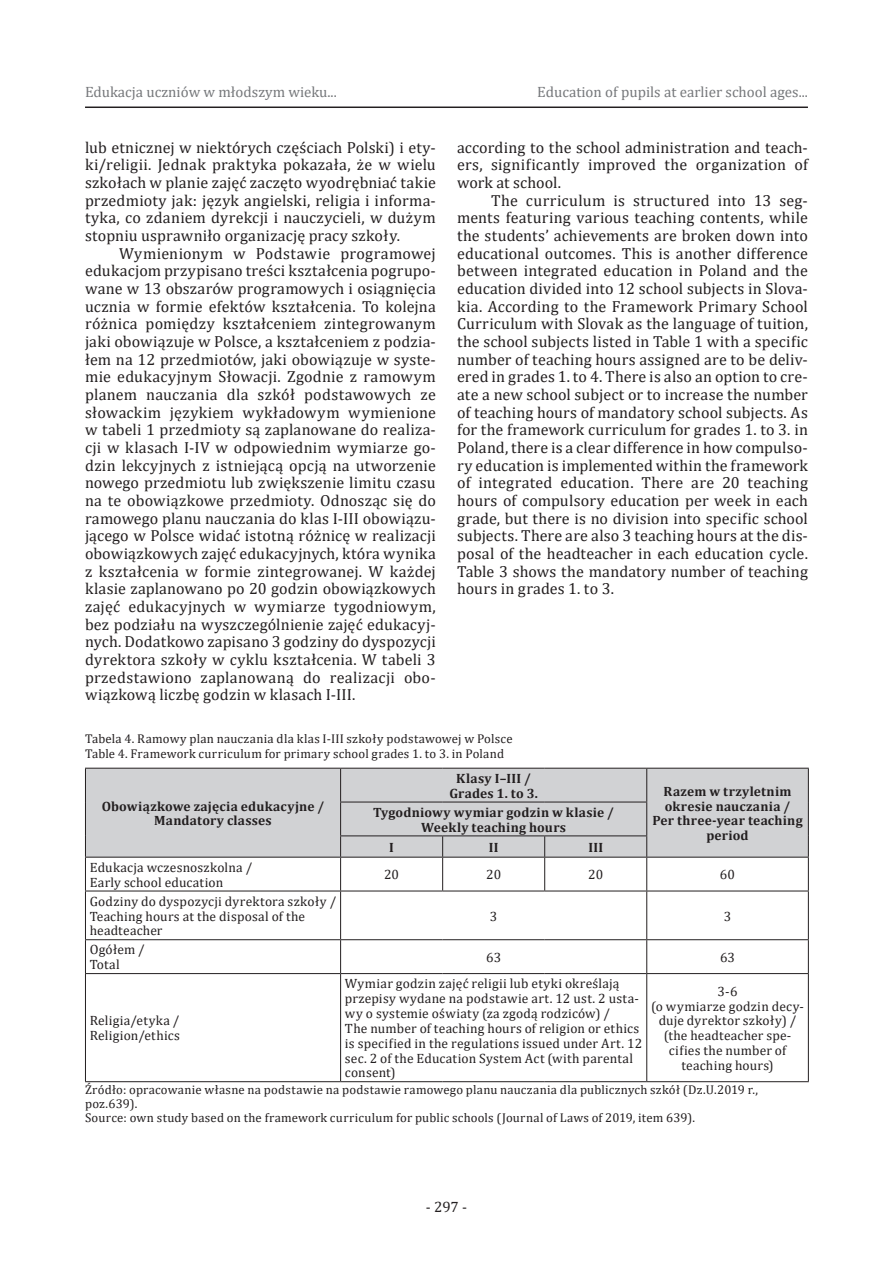
<style>
.page{position:relative;width:893px;height:1263px;background:#fff}
.page>*{position:absolute;margin:0;border:0;box-sizing:border-box;transform-origin:0 0}
.t1{font:16.05px/17.7px "Cambria";letter-spacing:.01em;color:#231f20;text-align:justify}
.t2{font:15px "Cambria";color:#76787b}
.t3{font:15px "Cambria";color:#231f20}
.t4{font:13.5px/14.9px "Cambria";letter-spacing:.015em;color:#231f20}
.t5{font:700 13.5px/14.9px "Cambria";letter-spacing:.02em;color:#231f20;text-align:center}
.t6{font:12.75px/14px "Cambria";letter-spacing:.015em;color:#231f20}
</style>
<div class="page">
<hr style="left:85px;top:107px;width:723px;height:1px;background:#231f20">
<div style="left:86px;top:769px;width:722px;height:88px;background:#d1d2d4"></div>
<hr style="left:340px;top:769px;width:1px;height:33px;background:#231f20">
<hr style="left:646px;top:769px;width:1px;height:33px;background:#231f20">
<hr style="left:340px;top:802px;width:103px;height:1px;background:#231f20">
<hr style="left:340px;top:802px;width:1px;height:33px;background:#231f20">
<hr style="left:443px;top:802px;width:102px;height:1px;background:#231f20">
<hr style="left:545px;top:802px;width:102px;height:1px;background:#231f20">
<hr style="left:646px;top:802px;width:1px;height:33px;background:#231f20">
<hr style="left:340px;top:835px;width:103px;height:1px;background:#231f20">
<svg style="left:340px;top:836px;width:1px;height:21px"></svg>
<hr style="left:443px;top:835px;width:102px;height:1px;background:#231f20">
<svg style="left:442px;top:836px;width:1px;height:21px"></svg>
<hr style="left:545px;top:835px;width:102px;height:1px;background:#231f20">
<svg style="left:544px;top:836px;width:1px;height:21px"></svg>
<svg style="left:646px;top:836px;width:1px;height:21px"></svg>
<hr style="left:340px;top:857px;width:1px;height:33px;background:#231f20">
<hr style="left:442px;top:857px;width:1px;height:33px;background:#231f20">
<hr style="left:544px;top:857px;width:1px;height:33px;background:#231f20">
<hr style="left:646px;top:857px;width:1px;height:33px;background:#231f20">
<hr style="left:85px;top:890px;width:256px;height:1px;background:#231f20">
<hr style="left:341px;top:890px;width:102px;height:1px;background:#231f20">
<hr style="left:340px;top:891px;width:1px;height:48px;background:#231f20">
<hr style="left:443px;top:890px;width:102px;height:1px;background:#231f20">
<hr style="left:545px;top:890px;width:102px;height:1px;background:#231f20">
<hr style="left:647px;top:890px;width:162px;height:1px;background:#231f20">
<hr style="left:646px;top:891px;width:1px;height:48px;background:#231f20">
<hr style="left:85px;top:939px;width:256px;height:1px;background:#231f20">
<hr style="left:341px;top:939px;width:102px;height:1px;background:#231f20">
<hr style="left:340px;top:940px;width:1px;height:33px;background:#231f20">
<hr style="left:443px;top:939px;width:102px;height:1px;background:#231f20">
<hr style="left:545px;top:939px;width:102px;height:1px;background:#231f20">
<hr style="left:647px;top:939px;width:162px;height:1px;background:#231f20">
<hr style="left:646px;top:940px;width:1px;height:33px;background:#231f20">
<hr style="left:85px;top:973px;width:256px;height:1px;background:#231f20">
<hr style="left:341px;top:973px;width:102px;height:1px;background:#231f20">
<hr style="left:340px;top:974px;width:1px;height:107px;background:#231f20">
<hr style="left:443px;top:973px;width:102px;height:1px;background:#231f20">
<hr style="left:545px;top:973px;width:102px;height:1px;background:#231f20">
<hr style="left:647px;top:973px;width:162px;height:1px;background:#231f20">
<hr style="left:646px;top:974px;width:1px;height:107px;background:#231f20">
<hr style="left:85px;top:857px;width:1px;height:33px;background:#231f20">
<hr style="left:808px;top:857px;width:1px;height:33px;background:#231f20">
<hr style="left:85px;top:891px;width:1px;height:48px;background:#231f20">
<hr style="left:808px;top:891px;width:1px;height:48px;background:#231f20">
<hr style="left:85px;top:940px;width:1px;height:33px;background:#231f20">
<hr style="left:808px;top:940px;width:1px;height:33px;background:#231f20">
<hr style="left:85px;top:974px;width:1px;height:107px;background:#231f20">
<hr style="left:808px;top:974px;width:1px;height:107px;background:#231f20">
<hr style="left:85px;top:1081px;width:256px;height:1px;background:#231f20">
<hr style="left:341px;top:1081px;width:102px;height:1px;background:#231f20">
<hr style="left:443px;top:1081px;width:102px;height:1px;background:#231f20">
<hr style="left:545px;top:1081px;width:102px;height:1px;background:#231f20">
<hr style="left:647px;top:1081px;width:162px;height:1px;background:#231f20">
<hr style="left:85px;top:768px;width:256px;height:1px;background:#231f20">
<hr style="left:85px;top:769px;width:1px;height:33px;background:#231f20">
<hr style="left:341px;top:768px;width:102px;height:1px;background:#231f20">
<hr style="left:443px;top:768px;width:102px;height:1px;background:#231f20">
<hr style="left:545px;top:768px;width:102px;height:1px;background:#231f20">
<hr style="left:647px;top:768px;width:162px;height:1px;background:#231f20">
<hr style="left:808px;top:769px;width:1px;height:33px;background:#231f20">
<hr style="left:85px;top:802px;width:1px;height:34px;background:#231f20">
<hr style="left:808px;top:802px;width:1px;height:34px;background:#231f20">
<svg style="left:85px;top:836px;width:1px;height:21px"></svg>
<svg style="left:808px;top:836px;width:1px;height:21px"></svg>
<hr style="left:85px;top:857px;width:256px;height:1px;background:#231f20">
<hr style="left:341px;top:857px;width:102px;height:1px;background:#231f20">
<hr style="left:443px;top:857px;width:102px;height:1px;background:#231f20">
<hr style="left:545px;top:857px;width:102px;height:1px;background:#231f20">
<hr style="left:647px;top:857px;width:162px;height:1px;background:#231f20">
<p class="t2" style="left:85px;top:83px;width:253px">Edukacja uczniów w młodszym wieku...</p>
<p class="t2" style="left:537px;top:83px;width:272px">Education of pupils at earlier school ages...</p>
<p class="t1" style="left:85px;top:138px;width:352px">lub etnicznej w niektórych częściach Polski) i ety&shy;ki/religii. Jednak praktyka pokazała, że w wielu szkołach w planie zajęć zaczęto wyodrębniać takie przedmioty jak: język angielski, religia i informa&shy;tyka, co zdaniem dyrekcji i nauczycieli, w dużym stopniu usprawniło organizację pracy szkoły.</p>
<p class="t1" style="left:85px;top:244px;width:352px;text-indent:34px">Wymienionym w Podstawie programowej edukacjom przypisano treści kształcenia pogrupo&shy;wane w 13 obszarów programowych i osiągnięcia ucznia w formie efektów kształcenia. To kolejna różnica pomiędzy kształceniem zintegrowanym jaki obowiązuje w Polsce, a kształceniem z podzia&shy;łem na 12 przedmiotów, jaki obowiązuje w syste&shy;mie edukacyjnym Słowacji. Zgodnie z ramowym planem nauczania dla szkół podstawowych ze słowackim językiem wykładowym wymienione w tabeli 1 przedmioty są zaplanowane do realiza&shy;cji w klasach I-IV w odpowiednim wymiarze go&shy;dzin lekcyjnych z istniejącą opcją na utworzenie nowego przedmiotu lub zwiększenie limitu czasu na te obowiązkowe przedmioty. Odnosząc się do ramowego planu nauczania do klas I-III obowiązu&shy;jącego w Polsce widać istotną różnicę w realizacji obowiązkowych zajęć edukacyjnych, która wynika z kształcenia w formie zintegrowanej. W każdej klasie zaplanowano po 20 godzin obowiązkowych zajęć edukacyjnych w wymiarze tygodniowym, bez podziału na wyszczególnienie zajęć edukacyj&shy;nych. Dodatkowo zapisano 3 godziny do dyspozycji dyrektora szkoły w cyklu kształcenia. W tabeli 3 przedstawiono zaplanowaną do realizacji obo&shy;wiązkową liczbę godzin w klasach I-III.</p>
<p class="t1" style="left:457px;top:138px;width:352px">according to the school administration and teach&shy;ers, significantly improved the organization of work at school.</p>
<p class="t1" style="left:457px;top:191px;width:352px;text-indent:34px">The curriculum is structured into 13 seg&shy;ments featuring various teaching contents, while the students’ achievements are broken down into educational outcomes. This is another difference between integrated education in Poland and the education divided into 12 school subjects in Slova&shy;kia. According to the Framework Primary School Curriculum with Slovak as the language of tuition, the school subjects listed in Table 1 with a specific number of teaching hours assigned are to be deliv&shy;ered in grades 1. to 4. There is also an option to cre&shy;ate a new school subject or to increase the number of teaching hours of mandatory school subjects. As for the framework curriculum for grades 1. to 3. in Poland, there is a clear difference in how compulso&shy;ry education is implemented within the framework of integrated education. There are 20 teaching hours of compulsory education per week in each grade, but there is no division into specific school subjects. There are also 3 teaching hours at the dis&shy;posal of the headteacher in each education cycle.<br>Table 3 shows the mandatory number of teaching hours in grades 1. to 3.</p>
<p class="t6" style="left:85px;top:732px;width:429px">Tabela 4. Ramowy plan nauczania dla klas I-III szkoły podstawowej w Polsce<br>Table 4. Framework curriculum for primary school grades 1. to 3. in Poland</p>
<p class="t5" style="left:102px;top:798px;width:224px">Obowiązkowe zajęcia edukacyjne /<br>Mandatory classes</p>
<p class="t5" style="left:449px;top:770px;width:90px">Klasy I–III /<br>Grades 1. to 3.</p>
<p class="t5" style="left:373px;top:804px;width:242px">Tygodniowy wymiar godzin w klasie /<br>Weekly teaching hours</p>
<p class="t5" style="left:389px;top:839px;width:6px">I</p>
<p class="t5" style="left:489px;top:839px;width:11px">II</p>
<p class="t5" style="left:588px;top:839px;width:16px">III</p>
<p class="t5" style="left:652px;top:783px;width:152px">Razem w trzyletnim okresie nauczania /<br>Per three-year teaching period</p>
<p class="t4" style="left:90px;top:860px;width:164px">Edukacja wczesnoszkolna /<br>Early school education</p>
<p class="t4" style="left:384px;top:867px;width:16px">20</p>
<p class="t4" style="left:486px;top:867px;width:16px">20</p>
<p class="t4" style="left:588px;top:867px;width:16px">20</p>
<p class="t4" style="left:720px;top:867px;width:17px">60</p>
<p class="t4" style="left:90px;top:894px;width:248px">Godziny do dyspozycji dyrektora szkoły /<br>Teaching hours at the disposal of the headteacher</p>
<p class="t4" style="left:490px;top:908px;width:9px">3</p>
<p class="t4" style="left:724px;top:908px;width:9px">3</p>
<p class="t4" style="left:90px;top:942px;width:57px">Ogółem /<br>Total</p>
<p class="t4" style="left:486px;top:950px;width:17px">63</p>
<p class="t4" style="left:720px;top:950px;width:17px">63</p>
<p class="t4" style="left:345px;top:976px;width:299px">Wymiar godzin zajęć religii lub etyki określają przepisy wydane na podstawie art. 12 ust. 2 usta&shy;wy o systemie oświaty (za zgodą rodziców) /<br>The number of teaching hours of religion or ethics is specified in the regulations issued under Art. 12 sec. 2 of the Education System Act (with parental consent)</p>
<p class="t4" style="left:651px;top:984px;width:154px;text-align:center">3-6<br>(o wymiarze godzin decy&shy;duje dyrektor szkoły) / (the headteacher spe&shy;cifies the number of teaching hours)</p>
<p class="t6" style="left:85px;top:1083px;width:674px">Źródło: opracowanie własne na podstawie na podstawie ramowego planu nauczania dla publicznych szkół (Dz.U.2019 r., poz.639).<br>Source: own study based on the framework curriculum for public schools (Journal of Laws of 2019, item 639).</p>
<p class="t4" style="left:90px;top:1013px;width:92px">Religia/etyka /<br>Religion/ethics</p>
<p class="t3" style="left:426px;top:1198px;width:43px">- 297 -</p>
</div>
